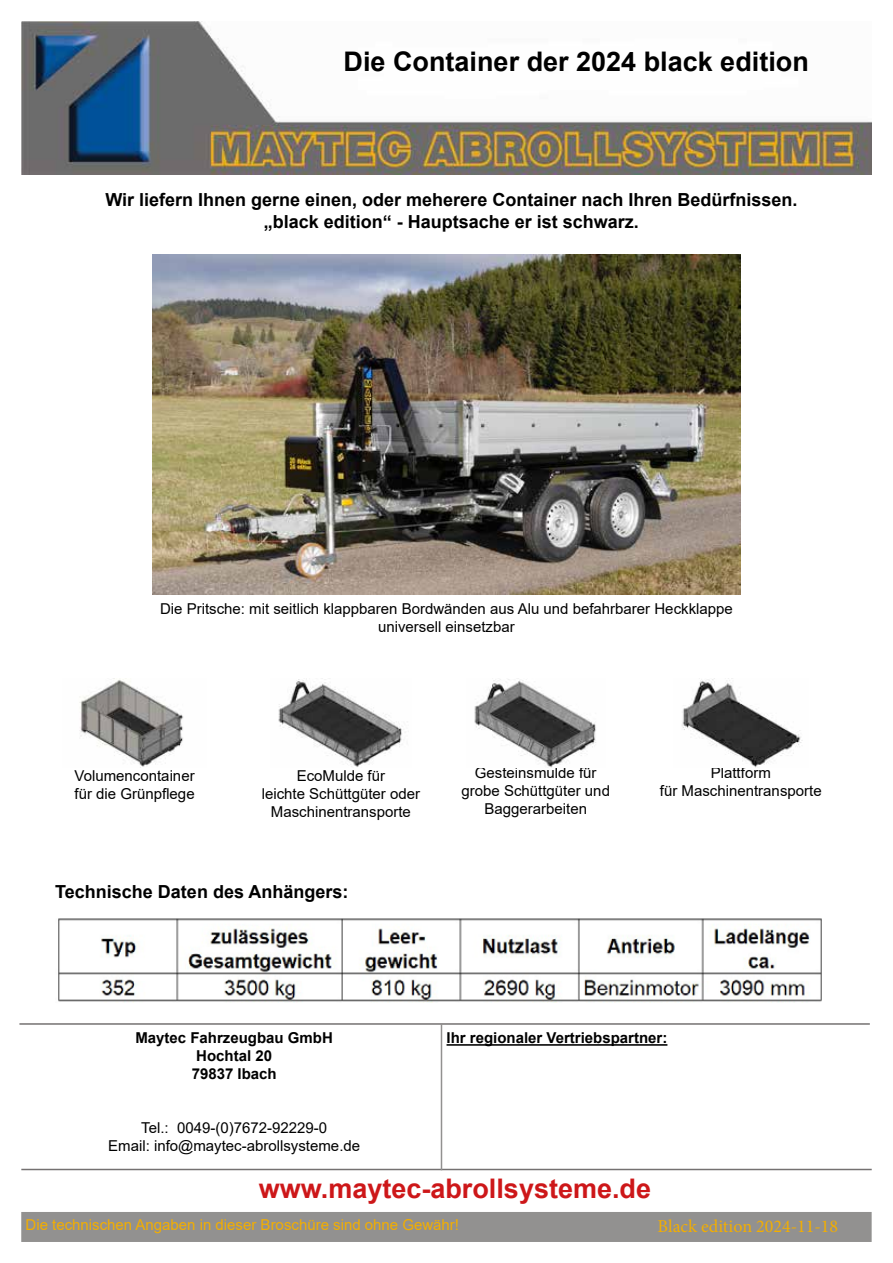
<style>
.page{position:relative;width:893px;height:1263px;background:#fff}
.page>*{position:absolute;margin:0;border:0;box-sizing:border-box;transform-origin:0 0}
.t1{font:700 27px "Arial";color:#000}
.t2{font:700 27px "Arial";color:#cd1719}
.t3{font:700 18px/21.6px "Arial";color:#000;text-align:center}
.t4{font:18px "Minion Pro";color:#f3ae00}
.t5{font:15px/18px "Arial";color:#000;text-align:center}
.t6{font:700 15px/18px "Arial";color:#000;text-align:center}
.t7{font:15px "Arial";color:#f3ae00}
</style>
<div class="page">
<div style="left:21px;top:1212px;width:851px;height:30px;background:#929190"></div>
<img style="left:21px;top:21px;width:851px;height:153px">
<hr style="left:21px;top:1169px;width:851px;height:1px;background:#747171">
<hr style="left:441px;top:1025px;width:1px;height:145px;background:#929190">
<hr style="left:446px;top:1044px;width:221px;height:2px;background:#000">
<hr style="left:19px;top:1023px;width:851px;height:2px;background:#747171">
<img style="left:152px;top:255px;width:589px;height:340px">
<img style="left:79px;top:678px;width:105px;height:89px">
<img style="left:278px;top:678px;width:124px;height:89px">
<img style="left:474px;top:678px;width:122px;height:89px">
<img style="left:682px;top:678px;width:121px;height:89px">
<img style="left:58px;top:918px;width:764px;height:85px">
<h1 class="t1" style="left:344px;top:42px;width:467px">Die Container der 2024 black edition</h1>
<p class="t3" style="left:105px;top:189px;width:694px">Wir liefern Ihnen gerne einen, oder meherere Container nach Ihren Bedürfnissen. „black edition“ - Hauptsache er ist schwarz.</p>
<p class="t5" style="left:160px;top:600px;width:574px">Die Pritsche: mit seitlich klappbaren Bordwänden aus Alu und befahrbarer Heckklappe universell einsetzbar</p>
<p class="t5" style="left:75px;top:767px;width:122px;text-align:left">Volumencontainer für die Grünpflege</p>
<p class="t5" style="left:262px;top:767px;width:160px">EcoMulde für<br>leichte Schüttgüter oder<br>Maschinentransporte</p>
<p class="t5" style="left:462px;top:764px;width:150px">Gesteinsmulde für grobe Schüttgüter und<br>Baggerarbeiten</p>
<p class="t5" style="left:660px;top:764px;width:163px">Plattform<br>für Maschinentransporte</p>
<p class="t3" style="left:55px;top:881px;width:295px">Technische Daten des Anhängers:</p>
<p class="t6" style="left:135px;top:1029px;width:199px">Maytec Fahrzeugbau GmbH<br>Hochtal 20<br>79837 Ibach</p>
<p class="t5" style="left:108px;top:1119px;width:253px">Tel.: 0049-(0)7672-92229-0<br>Email: info@maytec-abrollsysteme.de</p>
<p class="t6" style="left:446px;top:1029px;width:222px">Ihr regionaler Vertriebspartner:</p>
<h1 class="t2" style="left:259px;top:1169px;width:394px">www.maytec-abrollsysteme.de</h1>
<p class="t7" style="left:26px;top:1214px;width:435px">Die technischen Angaben in dieser Broschüre sind ohne Gewähr!</p>
<p class="t4" style="left:658px;top:1214px;width:182px">Black edition 2024-11-18</p>
</div>
